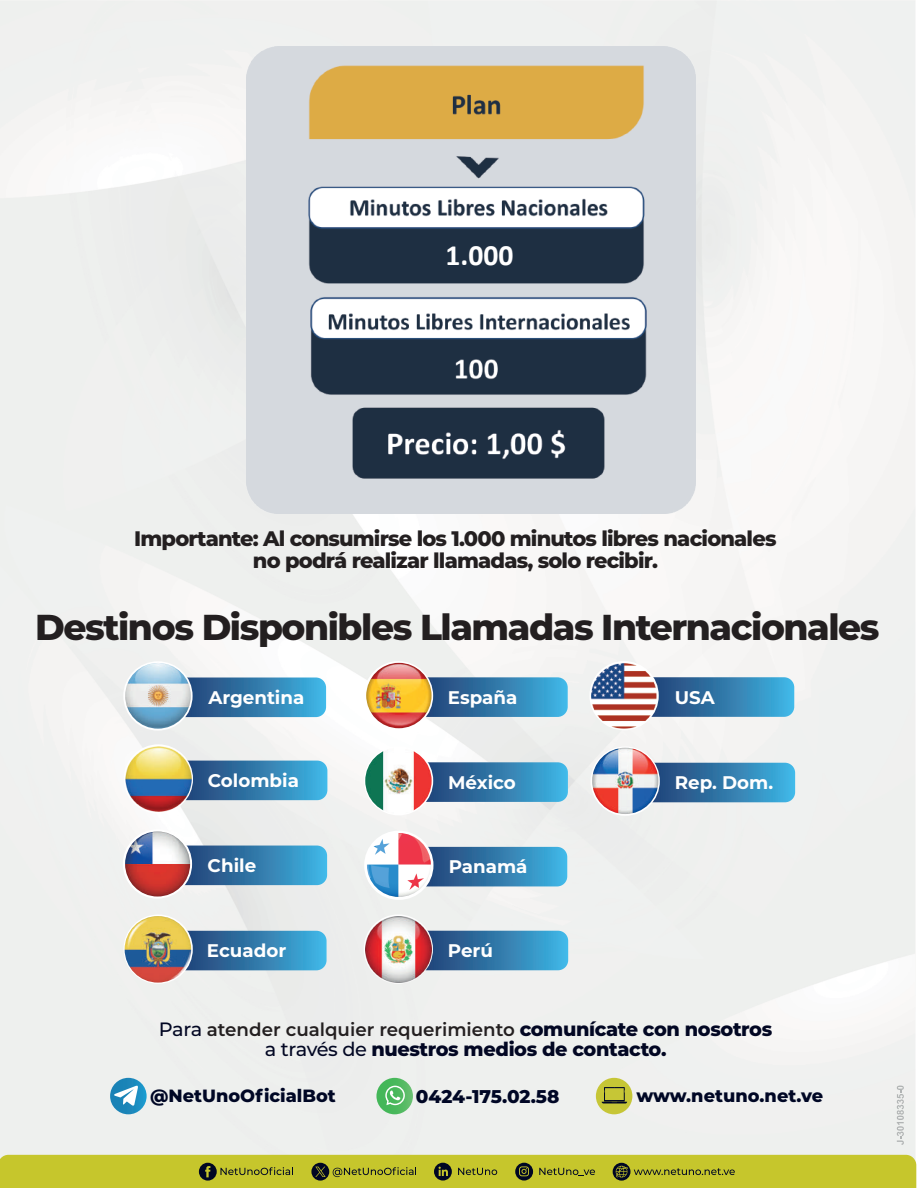
<style>
.page{position:relative;width:918px;height:1188px;background:#fff}
.page>*{position:absolute;margin:0;border:0;box-sizing:border-box;transform-origin:0 0}
.t1{font:800 36px "Montserrat";letter-spacing:-.04em;color:#231f20}
.t2{font:700 29.55px "Calibri";color:#fff}
.t3{font:800 21px/21.9px "Montserrat";letter-spacing:-.04em;color:#231f20;text-align:center}
.t4{font:800 19.35px "Montserrat";letter-spacing:-.02em;color:#020723}
.t5{font:800 18.45px "Montserrat";color:#000725}
.t6{font:700 18.3px "Montserrat";color:#fff}
.t7{font:600 18.3px "Montserrat";color:#231f20}
.t8{font:800 17.7px "Montserrat";color:#000725}
.s1{font-weight:500;font-size:19.35px;color:#020723}
.s2{font-weight:800;font-size:19.35px;color:#020723}
.s3{font-weight:500}
</style>
<div class="page">
<img style="left:0;top:1px;width:915px;height:1154px">
<svg style="left:897px;top:1086px;width:7px;height:59px"></svg>
<svg style="left:110px;top:1078px;width:37px;height:36px"></svg>
<svg style="left:376px;top:1078px;width:37px;height:36px"></svg>
<div style="left:596px;top:1078px;width:36px;height:36px;background:#c6c636;border-radius:50%"></div>
<svg style="left:114px;top:1086px;width:24px;height:20px"></svg>
<svg style="left:385px;top:1086px;width:20px;height:19px"></svg>
<svg style="left:602px;top:1087px;width:25px;height:16px"></svg>
<svg style="left:191px;top:761px;width:136px;height:39px;background:#337dae"></svg>
<svg style="left:124px;top:744px;width:69px;height:70px"></svg>
<img style="left:126px;top:746px;width:65px;height:66px">
<svg style="left:187px;top:931px;width:140px;height:39px;background:#347eaf"></svg>
<svg style="left:124px;top:915px;width:69px;height:69px"></svg>
<svg style="left:657px;top:677px;width:137px;height:40px;background:#357eaf"></svg>
<div style="left:589px;top:661px;width:70px;height:69px;background:#fff;border-radius:50%"></div>
<img style="left:591px;top:663px;width:66px;height:66px">
<svg style="left:427px;top:847px;width:140px;height:39px;background:#337eae"></svg>
<div style="left:364px;top:831px;width:69px;height:69px;background:#fff;border-radius:50%"></div>
<svg style="left:426px;top:677px;width:142px;height:40px;background:#357faf"></svg>
<svg style="left:364px;top:661px;width:69px;height:69px"></svg>
<svg style="left:185px;top:846px;width:142px;height:39px;background:#337dae"></svg>
<div style="left:123px;top:829px;width:69px;height:70px;background:#fff;border-radius:50%"></div>
<img style="left:125px;top:831px;width:65px;height:66px;border-radius:33px">
<svg style="left:186px;top:678px;width:140px;height:39px;background:#337eaf"></svg>
<svg style="left:123px;top:661px;width:70px;height:70px"></svg>
<img style="left:125px;top:663px;width:66px;height:66px;border-radius:33px">
<svg style="left:653px;top:763px;width:142px;height:39px;background:#337dae"></svg>
<svg style="left:591px;top:746px;width:69px;height:70px"></svg>
<img style="left:592px;top:748px;width:66px;height:66px;border-radius:33px">
<img style="left:366px;top:663px;width:66px;height:65px;border-radius:33px">
<svg style="left:426px;top:762px;width:142px;height:40px;background:#357faf"></svg>
<svg style="left:364px;top:746px;width:69px;height:69px"></svg>
<img style="left:365px;top:748px;width:67px;height:66px;border-radius:33px">
<img style="left:367px;top:833px;width:64px;height:64px;border-radius:32px">
<svg style="left:432px;top:931px;width:136px;height:39px;background:#337dae"></svg>
<svg style="left:364px;top:914px;width:69px;height:70px"></svg>
<img style="left:366px;top:916px;width:66px;height:66px">
<img style="left:125px;top:916px;width:66px;height:67px;border-radius:33px">
<img style="left:246px;top:47px;width:449px;height:467px">
<div style="left:443px;top:235px;width:72px;height:39px;background:#1e2f42"></div>
<svg style="left:0;top:1155px;width:916px;height:33px;background:#b9ba2b"></svg>
<h2 class="t2" style="left:446px;top:234px;width:69px">1.000</h2>
<p class="t3" style="left:134px;top:526px;width:644px">Importante: Al consumirse los 1.000 minutos libres nacionales no podrá realizar llamadas, solo recibir.</p>
<h1 class="t1" style="left:35px;top:601px;width:846px">Destinos Disponibles Llamadas Internacionales</h1>
<p class="t6" style="left:208px;top:684px;width:98px">Argentina</p>
<p class="t6" style="left:448px;top:684px;width:71px">España</p>
<p class="t6" style="left:675px;top:684px;width:42px">USA</p>
<p class="t6" style="left:208px;top:767px;width:93px">Colombia</p>
<p class="t6" style="left:448px;top:769px;width:69px">México</p>
<p class="t6" style="left:675px;top:769px;width:100px">Rep. Dom.</p>
<p class="t6" style="left:208px;top:852px;width:50px">Chile</p>
<p class="t6" style="left:449px;top:854px;width:80px">Panamá</p>
<p class="t6" style="left:207px;top:938px;width:81px">Ecuador</p>
<p class="t6" style="left:448px;top:937px;width:47px">Perú</p>
<p class="t7" style="left:159px;top:1017px;width:615px"><span class="s1">Para</span> atender cualquier requerimiento <span class="s2">comunícate con nosotros</span></p>
<p class="t4" style="left:265px;top:1035px;width:403px"><span class="s3">a través de</span> nuestros medios de contacto.</p>
<p class="t8" style="left:150px;top:1083px;width:187px">@NetUnoOficialBot</p>
<p class="t5" style="left:416px;top:1083px;width:145px">0424-175.02.58</p>
<p class="t8" style="left:637px;top:1083px;width:188px">www.netuno.net.ve</p>
</div>
